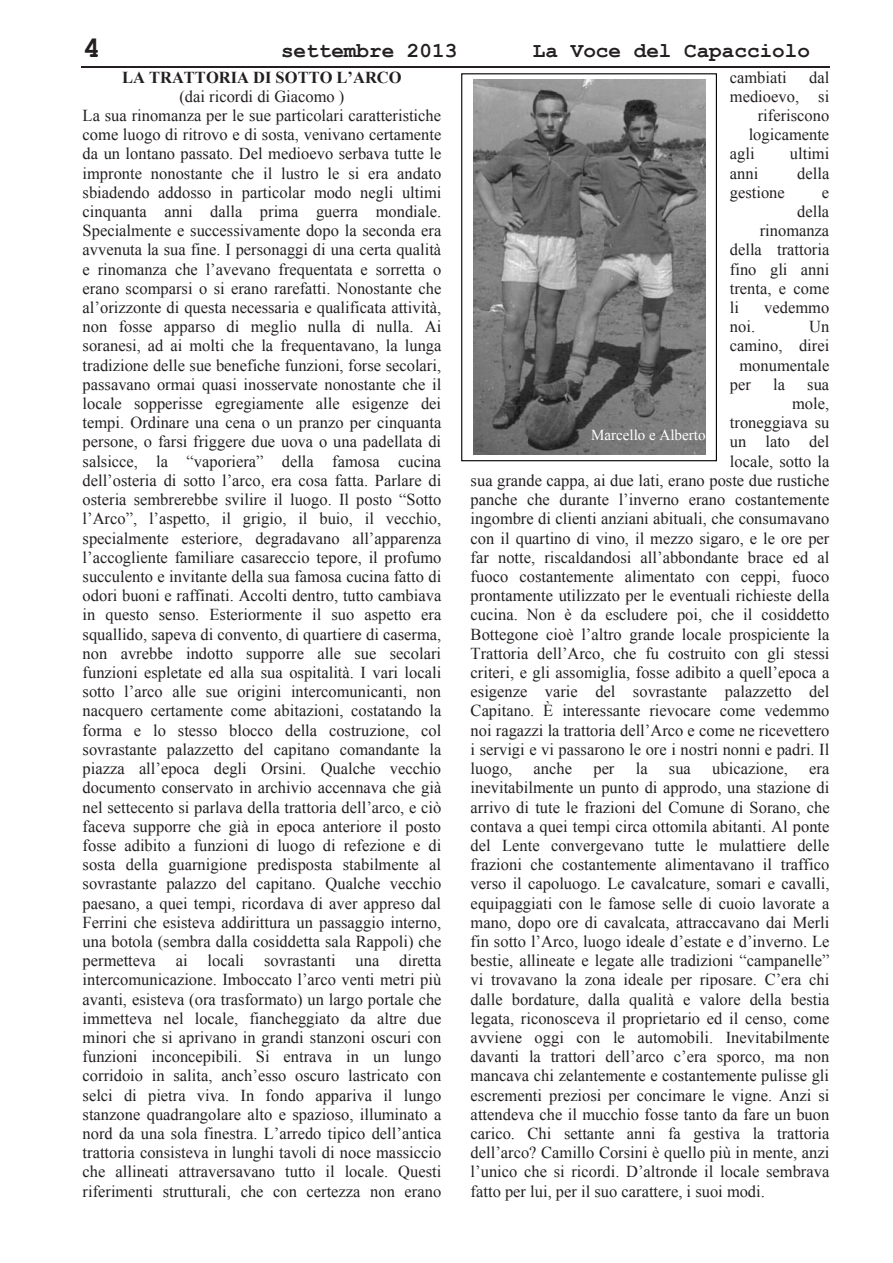
<style>
.page{position:relative;width:893px;height:1263px;background:#fff}
.page>*{position:absolute;margin:0;border:0;box-sizing:border-box;transform-origin:0 0}
.t1{font:700 30.3px "Courier New";color:#231f20}
.t2{font:700 21.3px "Courier New";color:#231f20}
.t3{font:16.65px/19.2px "Times New Roman";color:#231f20;text-align:center}
.t4{font:700 16.65px "Times New Roman";color:#231f20}
.t5{font:15.15px "Times New Roman";color:#fff}
</style>
<div class="page">
<hr style="left:81px;top:66px;width:748px;height:1px;background:#231f20">
<div style="left:461px;top:73px;width:256px;height:388px;border:1px solid #010202"></div>
<img style="left:473px;top:80px;width:232px;height:375px">
<h1 class="t1" style="left:83px;top:32px;width:19px">4</h1>
<p class="t2" style="left:281px;top:39px;width:178px">settembre 2013</p>
<p class="t2" style="left:533px;top:39px;width:279px">La Voce del Capacciolo</p>
<p class="t4" style="left:122px;top:68px;width:281px">LA TRATTORIA DI SOTTO L’ARCO</p>
<p class="t3" style="left:83px;top:87px;width:360px">(dai ricordi di Giacomo )<br>La sua rinomanza per le sue particolari caratteristiche come luogo di ritrovo e di sosta, venivano certamente da un lontano passato. Del medioevo serbava tutte le impronte nonostante che il lustro le si era andato sbiadendo addosso in particolar modo negli ultimi cinquanta anni dalla prima guerra mondiale.<br>Specialmente e successivamente dopo la seconda era avvenuta la sua fine. I personaggi di una certa qualità e rinomanza che l’avevano frequentata e sorretta o erano scomparsi o si erano rarefatti. Nonostante che al’orizzonte di questa necessaria e qualificata attività, non fosse apparso di meglio nulla di nulla. Ai soranesi, ad ai molti che la frequentavano, la lunga tradizione delle sue benefiche funzioni, forse secolari, passavano ormai quasi inosservate nonostante che il locale sopperisse egregiamente alle esigenze dei tempi. Ordinare una cena o un pranzo per cinquanta persone, o farsi friggere due uova o una padellata di salsicce, la “vaporiera” della famosa cucina dell’osteria di sotto l’arco, era cosa fatta. Parlare di osteria sembrerebbe svilire il luogo. Il posto “Sotto l’Arco”, l’aspetto, il grigio, il buio, il vecchio, specialmente esteriore, degradavano all’apparenza l’accogliente familiare casareccio tepore, il profumo succulento e invitante della sua famosa cucina fatto di odori buoni e raffinati. Accolti dentro, tutto cambiava in questo senso. Esteriormente il suo aspetto era squallido, sapeva di convento, di quartiere di caserma, non avrebbe indotto supporre alle sue secolari funzioni espletate ed alla sua ospitalità. I vari locali sotto l’arco alle sue origini intercomunicanti, non nacquero certamente come abitazioni, costatando la forma e lo stesso blocco della costruzione, col sovrastante palazzetto del capitano comandante la piazza all’epoca degli Orsini. Qualche vecchio documento conservato in archivio accennava che già nel settecento si parlava della trattoria dell’arco, e ciò faceva supporre che già in epoca anteriore il posto fosse adibito a funzioni di luogo di refezione e di sosta della guarnigione predisposta stabilmente al sovrastante palazzo del capitano. Qualche vecchio paesano, a quei tempi, ricordava di aver appreso dal Ferrini che esisteva addirittura un passaggio interno, una botola (sembra dalla cosiddetta sala Rappoli) che permetteva ai locali sovrastanti una diretta intercomunicazione. Imboccato l’arco venti metri più avanti, esisteva (ora trasformato) un largo portale che immetteva nel locale, fiancheggiato da altre due minori che si aprivano in grandi stanzoni oscuri con funzioni inconcepibili. Si entrava in un lungo corridoio in salita, anch’esso oscuro lastricato con selci di pietra viva. In fondo appariva il lungo stanzone quadrangolare alto e spazioso, illuminato a nord da una sola finestra. L’arredo tipico dell’antica trattoria consisteva in lunghi tavoli di noce massiccio che allineati attraversavano tutto il locale. Questi riferimenti strutturali, che con certezza non erano</p>
<p class="t3" style="left:730px;top:67px;width:58px">cambiati</p>
<p class="t3" style="left:809px;top:67px;width:22px">dal</p>
<p class="t3" style="left:730px;top:87px;width:101px">medioevo, si</p>
<p class="t3" style="left:758px;top:106px;width:73px">riferiscono</p>
<p class="t3" style="left:749px;top:125px;width:82px">logicamente</p>
<p class="t3" style="left:730px;top:144px;width:26px">agli</p>
<p class="t3" style="left:790px;top:144px;width:41px">ultimi</p>
<p class="t3" style="left:730px;top:163px;width:30px">anni</p>
<p class="t3" style="left:797px;top:163px;width:34px">della</p>
<p class="t3" style="left:730px;top:183px;width:56px">gestione</p>
<p class="t3" style="left:822px;top:183px;width:9px">e</p>
<p class="t3" style="left:797px;top:202px;width:34px">della</p>
<p class="t3" style="left:760px;top:221px;width:71px">rinomanza</p>
<p class="t3" style="left:730px;top:240px;width:101px">della trattoria</p>
<p class="t3" style="left:730px;top:259px;width:101px">fino gli anni</p>
<p class="t3" style="left:730px;top:279px;width:101px">trenta, e come</p>
<p class="t3" style="left:730px;top:298px;width:11px">li</p>
<p class="t3" style="left:764px;top:298px;width:67px">vedemmo</p>
<p class="t3" style="left:730px;top:317px;width:27px">noi.</p>
<p class="t3" style="left:809px;top:317px;width:22px">Un</p>
<p class="t3" style="left:730px;top:336px;width:101px">camino, direi</p>
<p class="t3" style="left:739px;top:355px;width:91px">monumentale</p>
<p class="t3" style="left:730px;top:375px;width:23px">per</p>
<p class="t3" style="left:773px;top:375px;width:13px">la</p>
<p class="t3" style="left:807px;top:375px;width:23px">sua</p>
<p class="t3" style="left:792px;top:394px;width:39px">mole,</p>
<p class="t3" style="left:730px;top:413px;width:101px">troneggiava su</p>
<p class="t3" style="left:730px;top:432px;width:101px">un lato del</p>
<p class="t3" style="left:730px;top:451px;width:101px">locale, sotto la</p>
<p class="t3" style="left:471px;top:471px;width:360px">sua grande cappa, ai due lati, erano poste due rustiche</p>
<p class="t3" style="left:471px;top:490px;width:360px">panche che durante l’inverno erano costantemente</p>
<p class="t3" style="left:471px;top:509px;width:360px">ingombre di clienti anziani abituali, che consumavano</p>
<p class="t3" style="left:471px;top:528px;width:360px">con il quartino di vino, il mezzo sigaro, e le ore per</p>
<p class="t3" style="left:471px;top:548px;width:360px">far notte, riscaldandosi all’abbondante brace ed al</p>
<p class="t3" style="left:471px;top:567px;width:360px">fuoco costantemente alimentato con ceppi, fuoco</p>
<p class="t3" style="left:471px;top:586px;width:360px">prontamente utilizzato per le eventuali richieste della</p>
<p class="t3" style="left:471px;top:605px;width:360px">cucina. Non è da escludere poi, che il cosiddetto</p>
<p class="t3" style="left:471px;top:624px;width:360px">Bottegone cioè l’altro grande locale prospiciente la</p>
<p class="t3" style="left:471px;top:644px;width:360px">Trattoria dell’Arco, che fu costruito con gli stessi</p>
<p class="t3" style="left:471px;top:663px;width:360px">criteri, e gli assomiglia, fosse adibito a quell’epoca a</p>
<p class="t3" style="left:471px;top:682px;width:360px">esigenze varie del sovrastante palazzetto del</p>
<p class="t3" style="left:471px;top:701px;width:360px">Capitano. È interessante rievocare come vedemmo</p>
<p class="t3" style="left:471px;top:720px;width:360px">noi ragazzi la trattoria dell’Arco e come ne ricevettero</p>
<p class="t3" style="left:471px;top:740px;width:360px">i servigi e vi passarono le ore i nostri nonni e padri. Il</p>
<p class="t3" style="left:471px;top:759px;width:43px">luogo,</p>
<p class="t3" style="left:534px;top:759px;width:40px">anche</p>
<p class="t3" style="left:593px;top:759px;width:23px">per</p>
<p class="t3" style="left:636px;top:759px;width:13px">la</p>
<p class="t3" style="left:669px;top:759px;width:23px">sua</p>
<p class="t3" style="left:712px;top:759px;width:77px">ubicazione,</p>
<p class="t5" style="left:591px;top:426px;width:116px">Marcello e Alberto</p>
<p class="t3" style="left:471px;top:759px;width:360px;text-align:justify;text-indent:338px">era inevitabilmente un punto di approdo, una stazione di arrivo di tute le frazioni del Comune di Sorano, che contava a quei tempi circa ottomila abitanti. Al ponte del Lente convergevano tutte le mulattiere delle frazioni che costantemente alimentavano il traffico verso il capoluogo. Le cavalcature, somari e cavalli, equipaggiati con le famose selle di cuoio lavorate a mano, dopo ore di cavalcata, attraccavano dai Merli fin sotto l’Arco, luogo ideale d’estate e d’inverno. Le bestie, allineate e legate alle tradizioni “campanelle” vi trovavano la zona ideale per riposare. C’era chi dalle bordature, dalla qualità e valore della bestia legata, riconosceva il proprietario ed il censo, come avviene oggi con le automobili. Inevitabilmente davanti la trattori dell’arco c’era sporco, ma non mancava chi zelantemente e costantemente pulisse gli escrementi preziosi per concimare le vigne. Anzi si attendeva che il mucchio fosse tanto da fare un buon carico. Chi settante anni fa gestiva la trattoria dell’arco? Camillo Corsini è quello più in mente, anzi l’unico che si ricordi. D’altronde il locale sembrava fatto per lui, per il suo carattere, i suoi modi.</p>
</div>
